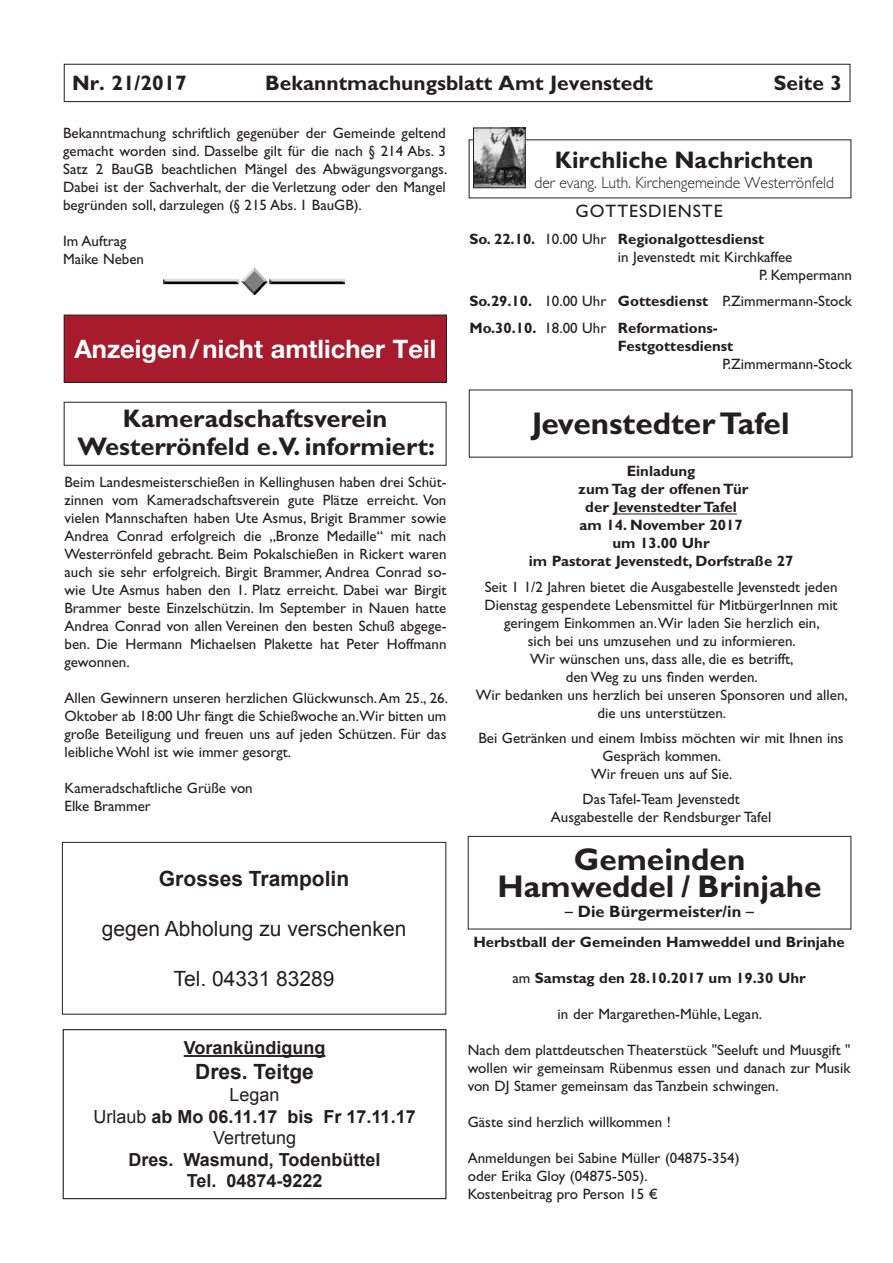
<style>
.page{position:relative;width:893px;height:1263px;background:#fff}
.page>*{position:absolute;margin:0;border:0;box-sizing:border-box;transform-origin:0 0}
.t1{font:700 31.5px/27px "Gill Sans Std";color:#231f20;text-align:center}
.t2{font:700 25.5px/28.5px "Gill Sans Std";color:#231f20;text-align:center}
.t3{font:700 25.5px "Helvetica Neue LT Pro";color:#fff}
.t4{font:700 24px "Gill Sans Std";color:#231f20}
.t5{font:700 21px "Gill Sans Std";color:#231f20}
.t6{font:21px "Arial";color:#231f20}
.t7{font:700 21px "Arial";color:#231f20}
.t8{font:700 18px/21.6px "Arial";color:#231f20;text-align:center}
.t9{font:18px "Gill Sans Std";letter-spacing:.05em;color:#231f20}
.t10{font:300 16.5px "Gill Sans Std";color:#231f20;scale:.94 1}
.t11{font:700 16.5px "Gill Sans Std";color:#231f20}
.t12{font:15px/18px "Gill Sans Std";color:#231f20;text-align:justify}
.t13{font:700 15px/18px "Gill Sans Std";color:#231f20}
.s1{font-weight:400}
.s2{font-family:"Helvetica Neue";font-weight:400}
</style>
<div class="page">
<div style="left:64px;top:64px;width:786px;height:38px;border:1px solid #231f20"></div>
<img style="left:164px;top:267px;width:181px;height:27px">
<div style="left:64px;top:315px;width:382px;height:67px;background:#a81b2c"></div>
<div style="left:64px;top:315px;width:383px;height:68px;border:1px solid #231f20"></div>
<div style="left:64px;top:402px;width:382px;height:64px;border:1px solid #231f20"></div>
<img style="left:475px;top:130px;width:48px;height:56px">
<div style="left:473px;top:128px;width:52px;height:60px;border:1px solid #231f20"></div>
<hr style="left:614px;top:514px;width:123px;height:1px;background:#231f20">
<div style="left:468px;top:836px;width:383px;height:93px;border:1px solid #231f20"></div>
<div style="left:62px;top:842px;width:384px;height:172px;border:1px solid #231f20"></div>
<hr style="left:184px;top:1055px;width:141px;height:2px;background:#231f20">
<div style="left:63px;top:1029px;width:383px;height:170px;border:1px solid #231f20"></div>
<h3 class="t5" style="left:72px;top:71px;width:116px">Nr. 21/2017</h3>
<h3 class="t5" style="left:265px;top:71px;width:389px">Bekanntmachungsblatt Amt Jevenstedt</h3>
<h3 class="t5" style="left:774px;top:71px;width:70px">Seite 3</h3>
<p class="t12" style="left:63px;top:124px;width:386px">Bekanntmachung schriftlich gegenüber der Gemeinde geltend gemacht worden sind. Dasselbe gilt für die nach § 214 Abs. 3<br>Satz 2 BauGB beachtlichen Mängel des Abwägungsvorgangs.<br>Dabei ist der Sachverhalt, der die Verletzung oder den Mangel begründen soll, darzulegen (§ 215 Abs. 1 BauGB).</p>
<p class="t12" style="left:63px;top:232px;width:82px">Im Auftrag<br>Maike Neben</p>
<h3 class="t4" style="left:555px;top:146px;width:260px">Kirchliche Nachrichten</h3>
<p class="t10" style="left:535px;top:173px;width:320px">der evang. Luth. Kirchengemeinde Westerrönfeld</p>
<p class="t9" style="left:576px;top:201px;width:149px">GOTTESDIENSTE</p>
<p class="t13" style="left:469px;top:229px;width:296px">So. 22.10. <span class="s1">10.00 Uhr</span> Regionalgottesdienst</p>
<p class="t12" style="left:618px;top:248px;width:176px">in Jevenstedt mit Kirchkaffee</p>
<p class="t12" style="left:759px;top:266px;width:95px">P. Kempermann</p>
<p class="t13" style="left:469px;top:288px;width:384px;line-height:26.5px">So.29.10. <span class="s1">10.00 Uhr</span> Gottesdienst <span class="s1">P.Zimmermann-Stock<br></span>Mo.30.10. <span class="s1">18.00 Uhr</span> Reformations-</p>
<p class="t13" style="left:618px;top:336px;width:117px">Festgottesdienst</p>
<p class="t12" style="left:722px;top:355px;width:131px">P.Zimmermann-Stock</p>
<h2 class="t3" style="left:74px;top:333px;width:363px">Anzeigen/nicht amtlicher Teil</h2>
<h2 class="t2" style="left:78px;top:404px;width:359px">Kameradschaftsverein<br>Westerrönfeld e.V. informiert:</h2>
<p class="t12" style="left:65px;top:473px;width:383px">Beim Landesmeisterschießen in Kellinghusen haben drei Schüt&shy;zinnen vom Kameradschaftsverein gute Plätze erreicht. Von vielen Mannschaften haben Ute Asmus, Brigit Brammer sowie Andrea Conrad erfolgreich die „Bronze Medaille“ mit nach Westerrönfeld gebracht. Beim Pokalschießen in Rickert waren auch sie sehr erfolgreich. Birgit Brammer, Andrea Conrad so&shy;wie Ute Asmus haben den 1. Platz erreicht. Dabei war Birgit Brammer beste Einzelschützin. Im September in Nauen hatte Andrea Conrad von allen Vereinen den besten Schuß abgege&shy;ben. Die Hermann Michaelsen Plakette hat Peter Hoffmann gewonnen.</p>
<p class="t12" style="left:65px;top:689px;width:385px">Allen Gewinnern unseren herzlichen Glückwunsch. Am 25., 26.<br>Oktober ab 18:00 Uhr fängt die Schießwoche an.Wir bitten um große Beteiligung und freuen uns auf jeden Schützen. Für das leibliche Wohl ist wie immer gesorgt.</p>
<p class="t12" style="left:65px;top:779px;width:190px">Kameradschaftliche Grüße von<br>Elke Brammer</p>
<h3 class="t7" style="left:159px;top:864px;width:192px">Grosses Trampolin</h3>
<h3 class="t6" style="left:102px;top:915px;width:306px">gegen Abholung zu verschenken</h3>
<h3 class="t6" style="left:174px;top:965px;width:163px">Tel. 04331 83289</h3>
<p class="t8" style="left:184px;top:1037px;width:143px">Vorankündigung</p>
<h3 class="t7" style="left:195px;top:1058px;width:120px">Dres. Teitge</h3>
<p class="t8" style="left:93px;top:1084px;width:324px"><span class="s1">Legan<br>Urlaub</span> ab Mo 06.11.17 bis Fr 17.11.17<br><span class="s1">Vertretung</span></p>
<p class="t8" style="left:129px;top:1149px;width:254px">Dres. Wasmund, Todenbüttel<br>Tel. 04874-9222</p>
<h1 class="t1" style="left:532px;top:410px;width:259px">Jevenstedter Tafel</h1>
<p class="t13" style="left:529px;top:462px;width:266px;text-align:center">Einladung<br>zum Tag der offenen Tür<br>der Jevenstedter Tafel<br>am 14. November 2017<br>um 13.00 Uhr<br>im Pastorat Jevenstedt, Dorfstraße 27</p>
<p class="t12" style="left:476px;top:578px;width:373px;text-align:center">Seit 1 1/2 Jahren bietet die Ausgabestelle Jevenstedt jeden Dienstag gespendete Lebensmittel für MitbürgerInnen mit geringem Einkommen an. Wir laden Sie herzlich ein,<br>sich bei uns umzusehen und zu informieren.<br>Wir wünschen uns, dass alle, die es betrifft,<br>den Weg zu uns finden werden.<br>Wir bedanken uns herzlich bei unseren Sponsoren und allen, die uns unterstützen.</p>
<p class="t12" style="left:478px;top:729px;width:367px;text-align:center">Bei Getränken und einem Imbiss möchten wir mit Ihnen ins<br>Gespräch kommen.<br>Wir freuen uns auf Sie.</p>
<p class="t12" style="left:551px;top:790px;width:222px;text-align:center">Das Tafel-Team Jevenstedt<br>Ausgabestelle der Rendsburger Tafel</p>
<h1 class="t1" style="left:498px;top:846px;width:325px">Gemeinden<br>Hamweddel / Brinjahe</h1>
<p class="t11" style="left:565px;top:901px;width:191px"><span class="s2">–</span> Die Bürgermeister/in <span class="s2">–</span></p>
<p class="t13" style="left:473px;top:933px;width:373px">Herbstball der Gemeinden Hamweddel und Brinjahe</p>
<p class="t13" style="left:512px;top:969px;width:295px"><span class="s1">am</span> Samstag den 28.10.2017 um 19.30 Uhr</p>
<p class="t12" style="left:558px;top:1005px;width:206px">in der Margarethen-Mühle, Legan.</p>
<p class="t12" style="left:468px;top:1041px;width:384px">Nach dem plattdeutschen Theaterstück "Seeluft und Muusgift " wollen wir gemeinsam Rübenmus essen und danach zur Musik von DJ Stamer gemeinsam das Tanzbein schwingen.</p>
<p class="t12" style="left:468px;top:1113px;width:205px">Gäste sind herzlich willkommen !</p>
<p class="t12" style="left:468px;top:1149px;width:273px;text-align:left">Anmeldungen bei Sabine Müller (04875-354) oder Erika Gloy (04875-505).<br>Kostenbeitrag pro Person 15 €</p>
</div>
